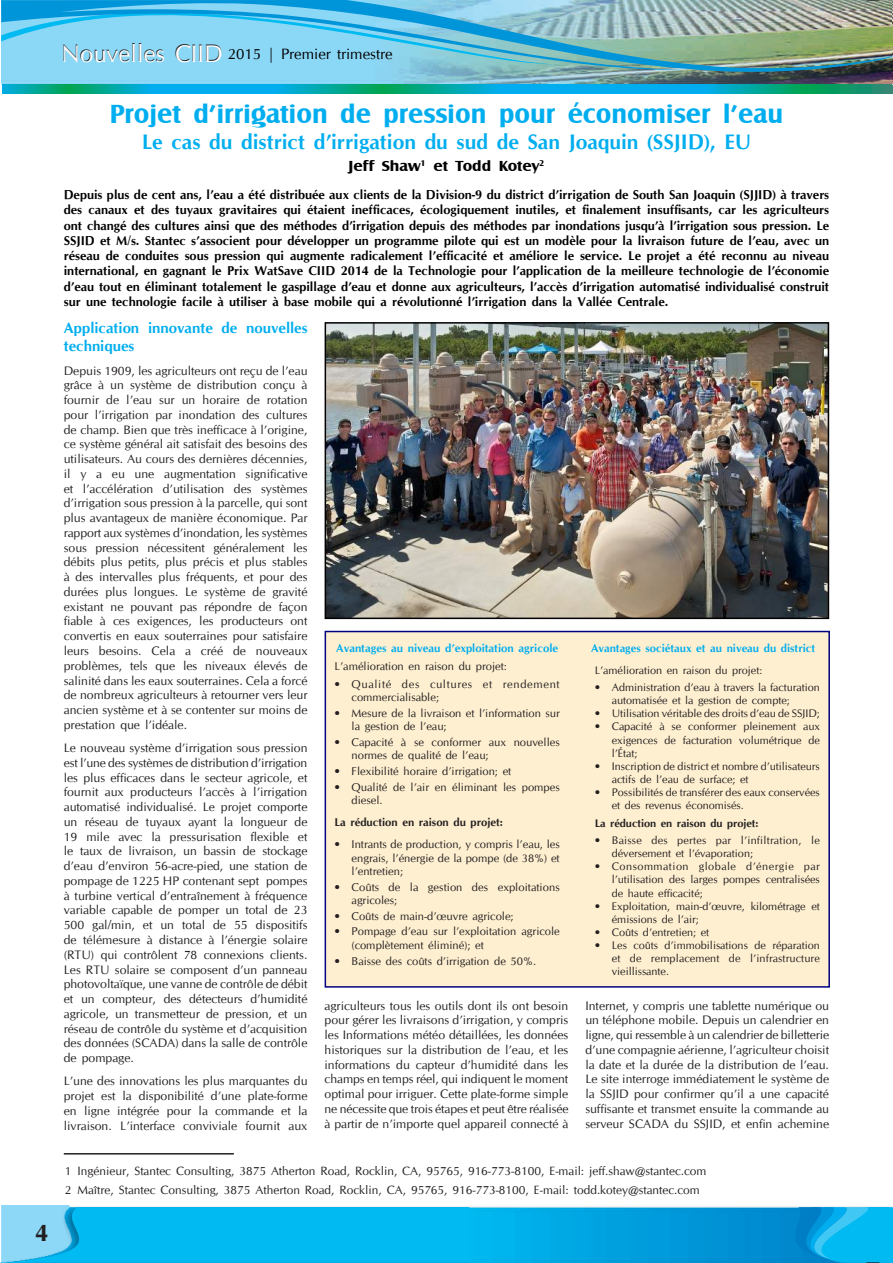
<style>
.page{position:relative;width:893px;height:1263px;background:#fff}
.page>*{position:absolute;margin:0;border:0;box-sizing:border-box;transform-origin:0 0}
.t1{font:700 27px "Castle T";color:#00aeef}
.t2{font:700 24px "CG Omega";color:#231f20}
.t3{font:700 21px "CG Omega";color:#00aeef}
.t4{font:700 15px/18px "CG Omega";color:#00aeef}
.t5{font:15px "CG Omega";color:#000}
.t6{font:700 15px "Castle T";color:#000;scale:1.1 1}
.t7{font:700 12.75px/15.3px "CG Omega";color:#000;text-align:justify}
.t8{font:12.3px/14.7px "CG Omega";color:#231f20;text-align:justify}
.t9{font:12px/18.6px "CG Omega";color:#231f20}
.t10{font:700 11.4px "CG Omega";color:#00aeef}
.t11{font:11.25px/13.5px "CG Omega";color:#231f20}
.t12{font:11.25px/13.5px "CG Omega";letter-spacing:.055em;color:#231f20}
.t13{font:700 11.25px "CG Omega";color:#00aeef}
.t14{font:700 11.25px "CG Omega";color:#231f20}
.t15{font:10.95px/13.2px "CG Omega";color:#231f20}
.t16{font:10.95px/13.2px "CG Omega";letter-spacing:.02em;color:#231f20}
.t17{font:700 10.95px "CG Omega";color:#231f20}
.s1{font-size:24px;color:#231f20}
</style>
<div class="page">
<img style="left:1px;top:74px;width:892px;height:11px">
<img style="left:1px;top:0;width:892px;height:74px">
<svg style="left:3px;top:85px;width:890px;height:9px;background:#01a8b5"></svg>
<img style="left:0;top:1206px;width:890px;height:57px">
<svg style="left:5px;top:1207px;width:888px;height:56px;background:#10bcf0"></svg>
<img style="left:469px;top:1207px;width:290px;height:56px">
<svg style="left:867px;top:0;width:12px;height:1px"></svg>
<svg style="left:759px;top:1207px;width:120px;height:56px;background:#07a0de"></svg>
<div style="left:325px;top:631px;width:504px;height:356px;background:#feefd0"></div>
<div style="left:325px;top:631px;width:505px;height:357px;border:2px solid #000080"></div>
<img style="left:328px;top:325px;width:498px;height:291px">
<div style="left:325px;top:322px;width:504px;height:297px;border:2px solid #000"></div>
<hr style="left:64px;top:1153px;width:170px;height:1px;background:#231f20">
<h2 class="t2" style="left:35px;top:1218px;width:15px">4</h2>
<p class="t5" style="left:61px;top:45px;width:333px"><span class="s1">Nouvelles CIID</span> 2015 | Premier trimestre</p>
<h1 class="t1" style="left:110px;top:99px;width:675px">Projet d’irrigation de pression pour économiser l’eau</h1>
<h3 class="t3" style="left:142px;top:128px;width:611px">Le cas du district d’irrigation du sud de San Joaquin (SSJID), EU</h3>
<p class="t6" style="left:348px;top:157px;width:180px">Jeff Shaw<sup>1</sup> et Todd Kotey<sup>2</sup></p>
<p class="t7" style="left:64px;top:187px;width:767px">Depuis plus de cent ans, l’eau a été distribuée aux clients de la Division-9 du district d’irrigation de South San Joaquin (SJJID) à travers des canaux et des tuyaux gravitaires qui étaient inefficaces, écologiquement inutiles, et finalement insuffisants, car les agriculteurs ont changé des cultures ainsi que des méthodes d’irrigation depuis des méthodes par inondations jusqu’à l’irrigation sous pression. Le SSJID et M/s. Stantec s’associent pour développer un programme pilote qui est un modèle pour la livraison future de l’eau, avec un réseau de conduites sous pression qui augmente radicalement l’efficacité et améliore le service. Le projet a été reconnu au niveau international, en gagnant le Prix WatSave CIID 2014 de la Technologie pour l’application de la meilleure technologie de l’économie d’eau tout en éliminant totalement le gaspillage d’eau et donne aux agriculteurs, l’accès d’irrigation automatisé individualisé construit sur une technologie facile à utiliser à base mobile qui a révolutionné l’irrigation dans la Vallée Centrale.</p>
<p class="t4" style="left:64px;top:319px;width:245px">Application innovante de nouvelles techniques</p>
<p class="t8" style="left:64px;top:363px;width:245px">Depuis 1909, les agriculteurs ont reçu de l’eau grâce à un système de distribution conçu à fournir de l’eau sur un horaire de rotation pour l’irrigation par inondation des cultures de champ. Bien que très inefficace à l’origine, ce système général ait satisfait des besoins des utilisateurs. Au cours des dernières décennies, il y a eu une augmentation significative et l’accélération d’utilisation des systèmes d’irrigation sous pression à la parcelle, qui sont plus avantageux de manière économique. Par rapport aux systèmes d’inondation, les systèmes sous pression nécessitent généralement les débits plus petits, plus précis et plus stables à des intervalles plus fréquents, et pour des durées plus longues. Le système de gravité existant ne pouvant pas répondre de façon fiable à ces exigences, les producteurs ont convertis en eaux souterraines pour satisfaire leurs besoins. Cela a créé de nouveaux problèmes, tels que les niveaux élevés de salinité dans les eaux souterraines. Cela a forcé de nombreux agriculteurs à retourner vers leur ancien système et à se contenter sur moins de prestation que l’idéale.</p>
<p class="t8" style="left:64px;top:741px;width:245px">Le nouveau système d’irrigation sous pression est l’une des systèmes de distribution d’irrigation les plus efficaces dans le secteur agricole, et fournit aux producteurs l’accès à l’irrigation automatisé individualisé. Le projet comporte un réseau de tuyaux ayant la longueur de 19 mile avec la pressurisation flexible et le taux de livraison, un bassin de stockage d’eau d’environ 56-acre-pied, une station de pompage de 1225 HP contenant sept pompes à turbine vertical d’entraînement à fréquence variable capable de pomper un total de 23<br>500 gal/min, et un total de 55 dispositifs de télémesure à distance à l’énergie solaire (RTU) qui contrôlent 78 connexions clients.<br>Les RTU solaire se composent d’un panneau photovoltaïque, une vanne de contrôle de débit et un compteur, des détecteurs d’humidité agricole, un transmetteur de pression, et un réseau de contrôle du système et d’acquisition des données (SCADA) dans la salle de contrôle de pompage.</p>
<p class="t8" style="left:64px;top:1074px;width:245px">L’une des innovations les plus marquantes du projet est la disponibilité d’une plate-forme en ligne intégrée pour la commande et la livraison. L’interface conviviale fournit aux</p>
<p class="t13" style="left:591px;top:641px;width:226px">Avantages sociétaux et au niveau du district</p>
<p class="t15" style="left:595px;top:663px;width:169px">L’amélioration en raison du projet:</p>
<p class="t15" style="left:612px;top:681px;width:210px;text-indent:-17px">• Administration d’eau à travers la facturation automatisée et la gestion de compte;</p>
<p class="t15" style="left:595px;top:707px;width:227px">• Utilisation véritable des droits d’eau de SSJID;</p>
<p class="t15" style="left:612px;top:720px;width:210px;text-align:justify;text-indent:-17px">• Capacité à se conformer pleinement aux exigences de facturation volumétrique de l’État;</p>
<p class="t15" style="left:612px;top:759px;width:210px;text-indent:-17px">• Inscription de district et nombre d’utilisateurs actifs de l’eau de surface; et</p>
<p class="t15" style="left:612px;top:786px;width:210px;text-indent:-17px">• Possibilités de transférer des eaux conservées et des revenus économisés.</p>
<p class="t17" style="left:595px;top:816px;width:165px">La réduction en raison du projet:</p>
<p class="t16" style="left:612px;top:834px;width:210px;text-indent:-17px">• Baisse des pertes par l’infiltration, le déversement et l’évaporation;</p>
<p class="t15" style="left:612px;top:860px;width:210px;text-align:justify;text-indent:-17px">• Consommation globale d’énergie par l’utilisation des larges pompes centralisées de haute efficacité;</p>
<p class="t15" style="left:612px;top:899px;width:210px;text-indent:-17px">• Exploitation, main-d’œuvre, kilométrage et émissions de l’air;</p>
<p class="t15" style="left:595px;top:926px;width:116px">• Coûts d’entretien; et</p>
<p class="t15" style="left:612px;top:939px;width:210px;text-align:justify;text-indent:-17px">• Les coûts d’immobilisations de réparation et de remplacement de l’infrastructure vieillissante.</p>
<p class="t10" style="left:336px;top:641px;width:223px">Avantages au niveau d’exploitation agricole</p>
<p class="t11" style="left:335px;top:659px;width:174px">L’amélioration en raison du projet:</p>
<p class="t12" style="left:352px;top:677px;width:210px;text-indent:-17px">• Qualité des cultures et rendement commercialisable;</p>
<p class="t11" style="left:352px;top:706px;width:210px;text-indent:-17px">• Mesure de la livraison et l’information sur la gestion de l’eau;</p>
<p class="t11" style="left:352px;top:735px;width:210px;text-indent:-17px">• Capacité à se conformer aux nouvelles normes de qualité de l’eau;</p>
<p class="t11" style="left:335px;top:764px;width:178px">• Flexibilité horaire d’irrigation; et</p>
<p class="t11" style="left:352px;top:780px;width:210px;text-indent:-17px">• Qualité de l’air en éliminant les pompes diesel.</p>
<p class="t14" style="left:335px;top:815px;width:170px">La réduction en raison du projet:</p>
<p class="t11" style="left:352px;top:837px;width:210px;text-align:justify;text-indent:-17px">• Intrants de production, y compris l’eau, les engrais, l’énergie de la pompe (de 38%) et l’entretien;</p>
<p class="t11" style="left:352px;top:880px;width:210px;text-indent:-17px">• Coûts de la gestion des exploitations agricoles;</p>
<p class="t11" style="left:335px;top:909px;width:181px">• Coûts de main-d’œuvre agricole;</p>
<p class="t11" style="left:352px;top:925px;width:210px;text-indent:-17px">• Pompage d’eau sur l’exploitation agricole (complètement éliminé); et</p>
<p class="t11" style="left:335px;top:955px;width:203px">• Baisse des coûts d’irrigation de 50%.</p>
<p class="t8" style="left:325px;top:998px;width:245px">agriculteurs tous les outils dont ils ont besoin pour gérer les livraisons d’irrigation, y compris les Informations météo détaillées, les données historiques sur la distribution de l’eau, et les informations du capteur d’humidité dans les champs en temps réel, qui indiquent le moment optimal pour irriguer. Cette plate-forme simple ne nécessite que trois étapes et peut être réalisée à partir de n’importe quel appareil connecté à</p>
<p class="t8" style="left:585px;top:998px;width:245px">Internet, y compris une tablette numérique ou un téléphone mobile. Depuis un calendrier en ligne, qui ressemble à un calendrier de billetterie d’une compagnie aérienne, l’agriculteur choisit la date et la durée de la distribution de l’eau.<br>Le site interroge immédiatement le système de la SSJID pour confirmer qu’il a une capacité suffisante et transmet ensuite la commande au serveur SCADA du SSJID, et enfin achemine</p>
<p class="t9" style="left:65px;top:1162px;width:643px">1 Ingénieur, Stantec Consulting, 3875 Atherton Road, Rocklin, CA, 95765, 916-773-8100, E-mail: jeff.shaw@stantec.com<br>2 Maître, Stantec Consulting, 3875 Atherton Road, Rocklin, CA, 95765, 916-773-8100, E-mail: todd.kotey@stantec.com</p>
</div>
